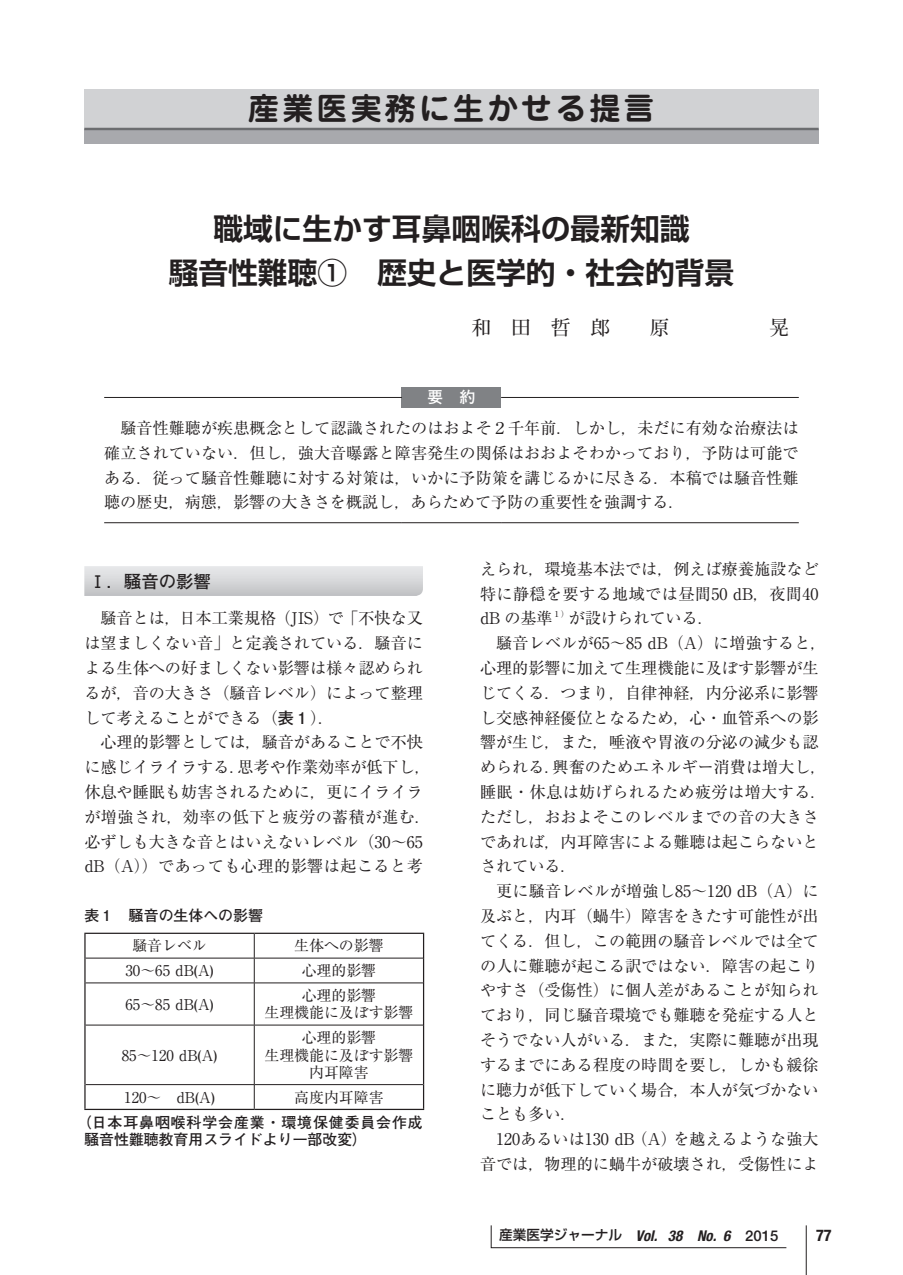
<style>
.page{position:relative;width:903px;height:1275px;background:#fff}
.page>*{position:absolute;margin:0;border:0;box-sizing:border-box;transform-origin:0 0}
.t1{font:700 30.97px "Jun 501 Pro";letter-spacing:.1em;color:#231f20}
.t2{font:700 29.75px/44.6px "Shin Go Pro De";color:#231f20;text-align:center}
.t3{font:700 17.32px "Futo Go B101 Pro";color:#231f20}
.t4{font:16.1px/24.8px "Ryumin Pro";color:#231f20}
.t5{font:700 16.1px "Futo Go B101 Pro";color:#fff}
.t6{font:700 condensed 16.1px "Helvetica Neue";color:#231f20}
.t7{font:14.88px/17.3px "Ryumin Pro";color:#231f20;text-align:center}
.t8{font:700 14.88px/17.3px "Futo Go B101 Pro";letter-spacing:.06em;color:#231f20}
.t9{font:italic 700 condensed 14.88px "Helvetica Neue";color:#231f20}
.t10{font:700 14.88px "Futo Go B101 Pro";color:#231f20}
.s1{font-family:"Futo Go B101 Pro";font-weight:700}
.s2{font-family:"Shin Go Pro";font-weight:500;font-style:normal;font-stretch:normal;font-size:13.65px}
.s3{font-weight:500;font-style:normal;font-stretch:normal}
</style>
<div class="page">
<svg style="left:491px;top:1225px;width:296px;height:23px"></svg>
<hr style="left:806px;top:1225px;width:1px;height:50px;background:#231f20">
<svg style="left:84px;top:566px;width:339px;height:30px;background:#d5d6d8"></svg>
<hr style="left:84px;top:933px;width:170px;height:1px;background:#231f20">
<hr style="left:84px;top:934px;width:2px;height:24px;background:#231f20">
<hr style="left:254px;top:933px;width:170px;height:1px;background:#231f20">
<hr style="left:84px;top:958px;width:2px;height:25px;background:#231f20">
<svg style="left:423px;top:934px;width:1px;height:49px"></svg>
<hr style="left:84px;top:983px;width:2px;height:42px;background:#231f20">
<hr style="left:423px;top:983px;width:1px;height:42px;background:#231f20">
<hr style="left:84px;top:1025px;width:2px;height:60px;background:#231f20">
<hr style="left:423px;top:1025px;width:1px;height:60px;background:#231f20">
<hr style="left:84px;top:1085px;width:2px;height:24px;background:#231f20">
<svg style="left:423px;top:1085px;width:1px;height:24px"></svg>
<hr style="left:84px;top:1109px;width:170px;height:1px;background:#231f20">
<hr style="left:254px;top:1109px;width:170px;height:1px;background:#231f20">
<hr style="left:86px;top:958px;width:168px;height:1px;background:#231f20">
<hr style="left:254px;top:958px;width:169px;height:1px;background:#231f20">
<svg style="left:254px;top:934px;width:1px;height:49px"></svg>
<hr style="left:86px;top:983px;width:168px;height:1px;background:#231f20">
<hr style="left:254px;top:983px;width:169px;height:1px;background:#231f20">
<hr style="left:254px;top:983px;width:1px;height:42px;background:#231f20">
<hr style="left:86px;top:1025px;width:168px;height:1px;background:#231f20">
<hr style="left:254px;top:1025px;width:169px;height:1px;background:#231f20">
<hr style="left:254px;top:1025px;width:1px;height:59px;background:#231f20">
<hr style="left:86px;top:1084px;width:168px;height:1px;background:#231f20">
<hr style="left:254px;top:1084px;width:169px;height:1px;background:#231f20">
<svg style="left:254px;top:1085px;width:1px;height:24px"></svg>
<div style="left:84px;top:129px;width:735px;height:15px;background:#a8a9ad"></div>
<div style="left:84px;top:89px;width:735px;height:40px;background:#d1d2d4"></div>
<hr style="left:84px;top:128px;width:735px;height:2px;background:#6c6d70">
<div style="left:402px;top:387px;width:99px;height:20px;background:#808285"></div>
<hr style="left:104px;top:397px;width:298px;height:1px;background:#231f20">
<hr style="left:501px;top:397px;width:298px;height:1px;background:#231f20">
<hr style="left:104px;top:522px;width:298px;height:1px;background:#231f20">
<hr style="left:402px;top:522px;width:99px;height:1px;background:#231f20">
<hr style="left:501px;top:522px;width:298px;height:1px;background:#231f20">
<h1 class="t1" style="left:248px;top:84px;width:408px">産業医実務に生かせる提言</h1>
<h2 class="t2" style="left:169px;top:202px;width:567px">職域に生かす耳鼻咽喉科の最新知識<br>騒音性難聴①　歴史と医学的・社会的背景</h2>
<p class="t5" style="left:427px;top:384px;width:50px">要　約</p>
<p class="t4" style="left:104px;top:414px;width:696px;text-align:justify">　騒音性難聴が疾患概念として認識されたのはおよそ２千年前．しかし，未だに有効な治療法は確立されていない．但し，強大音曝露と障害発生の関係はおおよそわかっており，予防は可能である．従って騒音性難聴に対する対策は，いかに予防策を講じるかに尽きる．本稿では騒音性難聴の歴史，病態，影響の大きさを概説し，あらためて予防の重要性を強調する．</p>
<p class="t3" style="left:89px;top:567px;width:123px">Ⅰ．騒音の影響</p>
<p class="t4" style="left:84px;top:605px;width:348px">　騒音とは，日本工業規格（JIS）で「不快な又は望ましくない音」と定義されている．騒音による生体への好ましくない影響は様々認められるが，音の大きさ（騒音レベル）によって整理して考えることができる（<span class="s1">表１</span>）．<br>　心理的影響としては，騒音があることで不快に感じイライラする．思考や作業効率が低下し，休息や睡眠も妨害されるために，更にイライラが増強され，効率の低下と疲労の蓄積が進む．必ずしも大きな音とはいえないレベル（30〜65 dB（A））であっても心理的影響は起こると考</p>
<p class="t10" style="left:84px;top:903px;width:180px">表１　騒音の生体への影響</p>
<p class="t7" style="left:132px;top:936px;width:76px">騒音レベル</p>
<p class="t7" style="left:294px;top:936px;width:91px">生体への影響</p>
<p class="t7" style="left:126px;top:961px;width:90px">30〜65 dB(A)</p>
<p class="t7" style="left:302px;top:961px;width:76px">心理的影響</p>
<p class="t7" style="left:126px;top:994px;width:90px">65〜85 dB(A)</p>
<p class="t7" style="left:264px;top:986px;width:150px">心理的影響<br>生理機能に及ぼす影響</p>
<p class="t7" style="left:122px;top:1045px;width:97px">85〜120 dB(A)</p>
<p class="t7" style="left:264px;top:1028px;width:150px">心理的影響<br>生理機能に及ぼす影響内耳障害</p>
<p class="t7" style="left:124px;top:1087px;width:92px">120〜 dB(A)</p>
<p class="t7" style="left:294px;top:1087px;width:91px">高度内耳障害</p>
<p class="t8" style="left:84px;top:1112px;width:340px;text-indent:-7px">（日本耳鼻咽喉科学会産業・環境保健委員会作成騒音性難聴教育用スライドより一部改変）</p>
<p class="t4" style="left:480px;top:555px;width:348px">えられ，環境基本法では，例えば療養施設など特に静穏を要する地域では昼間50 dB，夜間40 dB の基準<sup>１）</sup>が設けられている．<br>　騒音レベルが65〜85 dB（A）に増強すると，心理的影響に加えて生理機能に及ぼす影響が生じてくる．つまり，自律神経，内分泌系に影響し交感神経優位となるため，心・血管系への影響が生じ，また，唾液や胃液の分泌の減少も認められる．興奮のためエネルギー消費は増大し，睡眠・休息は妨げられるため疲労は増大する．ただし，おおよそこのレベルまでの音の大きさであれば，内耳障害による難聴は起こらないとされている．<br>　更に騒音レベルが増強し85〜120 dB（A）に及ぶと，内耳（蝸牛）障害をきたす可能性が出てくる．但し，この範囲の騒音レベルでは全ての人に難聴が起こる訳ではない．障害の起こりやすさ（受傷性）に個人差があることが知られており，同じ騒音環境でも難聴を発症する人とそうでない人がいる．また，実際に難聴が出現するまでにある程度の時間を要し，しかも緩徐に聴力が低下していく場合，本人が気づかないことも多い．<br>　120あるいは130 dB（A）を越えるような強大音では，物理的に蝸牛が破壊され，受傷性によ</p>
<p class="t9" style="left:499px;top:1226px;width:281px"><span class="s2">産業医学ジャーナル</span> Vol. 38 No. 6 <span class="s3">2015</span></p>
<p class="t6" style="left:816px;top:1225px;width:17px">77</p>
</div>
